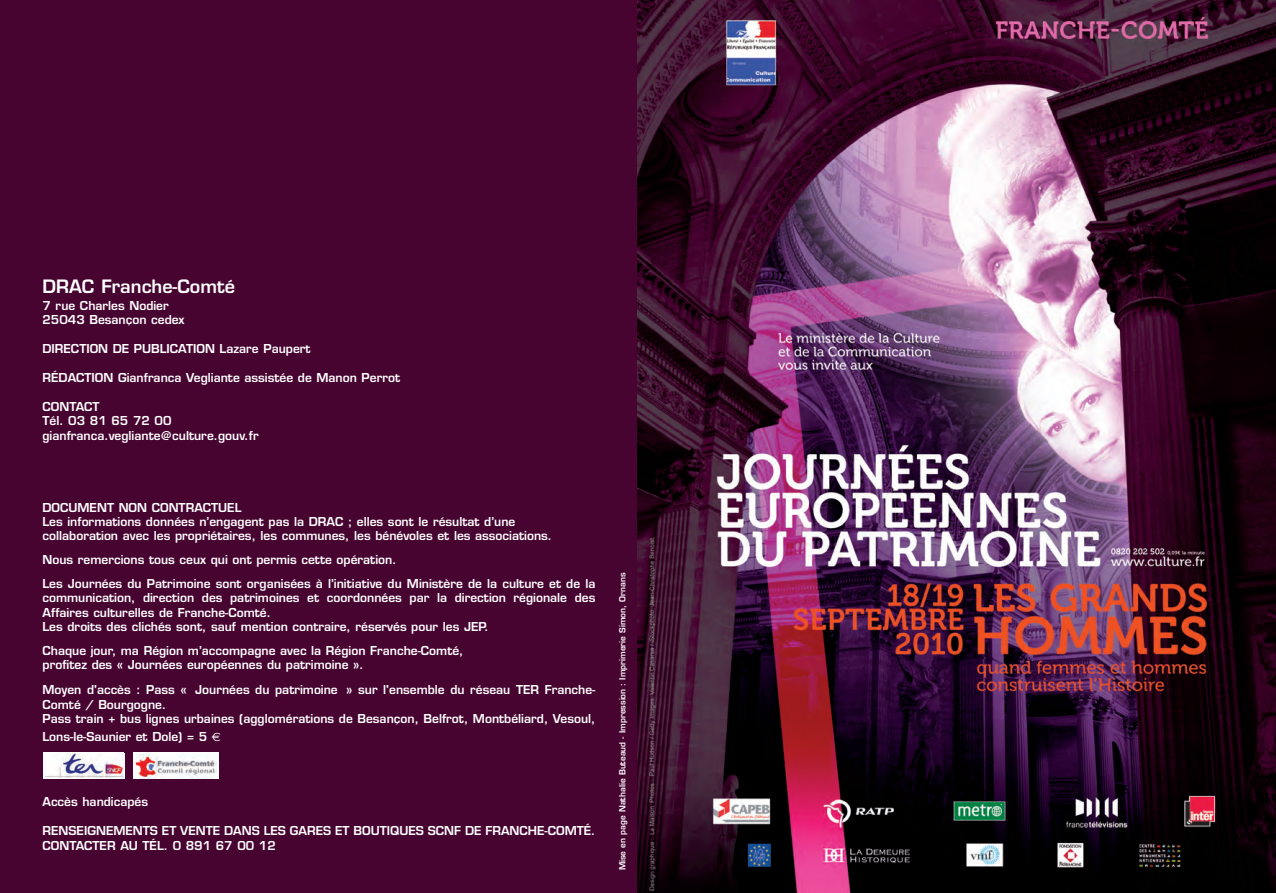
<style>
.page{position:relative;width:1276px;height:893px;background:#fff}
.page>*{position:absolute;margin:0;border:0;box-sizing:border-box;transform-origin:0 0}
.t1{font:600 18px "Eurostile";color:#fff}
.t2{font:600 12px/14.4px "Eurostile";color:#fff}
.t3{font:600 8.25px "Eurostile";color:#fff}
.s1{font-family:"Euro Sans";font-weight:400}
</style>
<div class="page">
<div style="left:0;top:0;width:638px;height:893px;background:#470431"></div>
<img style="left:638px;top:0;width:638px;height:893px">
<svg style="left:43px;top:777px;width:81px;height:2px"></svg>
<img style="left:43px;top:753px;width:81px;height:24px">
<div style="left:133px;top:752px;width:85px;height:27px;background:#fff"></div>
<img style="left:134px;top:754px;width:83px;height:25px">
<h1 class="t1" style="left:43px;top:279px;width:194px">DRAC Franche-Comté</h1>
<p class="t2" style="left:43px;top:300px;width:144px">7 rue Charles Nodier<br>25043 Besançon cedex</p>
<p class="t2" style="left:43px;top:343px;width:270px">DIRECTION DE PUBLICATION Lazare Paupert</p>
<p class="t2" style="left:43px;top:372px;width:359px">RÉDACTION Gianfranca Vegliante assistée de Manon Perrot</p>
<p class="t2" style="left:43px;top:400px;width:218px">CONTACT<br>Tél. 03 81 65 72 00 gianfranca.vegliante@culture.gouv.fr</p>
<p class="t2" style="left:43px;top:501px;width:511px">DOCUMENT NON CONTRACTUEL<br>Les informations données n’engagent pas la DRAC ; elles sont le résultat d’une collaboration avec les propriétaires, les communes, les bénévoles et les associations.</p>
<p class="t2" style="left:43px;top:549px;width:554px;line-height:23.7px">Nous remercions tous ceux qui ont permis cette opération.<br>Les Journées du Patrimoine sont organisées à l’initiative du Ministère de la culture et de la</p>
<p class="t2" style="left:43px;top:592px;width:554px">communication, direction des patrimoines et coordonnées par la direction régionale des<br>Affaires culturelles de Franche-Comté.<br>Les droits des clichés sont, sauf mention contraire, réservés pour les JEP.</p>
<p class="t2" style="left:43px;top:644px;width:422px">Chaque jour, ma Région m’accompagne avec la Région Franche-Comté, profitez des « Journées européennes du patrimoine ».</p>
<p class="t2" style="left:43px;top:684px;width:554px">Moyen d'accès : Pass « Journées du patrimoine » sur l'ensemble du réseau TER Franche-<br>Comté / Bourgogne.<br>Pass train + bus lignes urbaines (agglomérations de Besançon, Belfrot, Montbéliard, Vesoul,</p>
<p class="t2" style="left:43px;top:730px;width:180px">Lons-le-Saunier et Dole) = 5 <span class="s1">€</span></p>
<p class="t2" style="left:43px;top:796px;width:107px">Accès handicapés</p>
<p class="t2" style="left:43px;top:825px;width:554px">RENSEIGNEMENTS ET VENTE DANS LES GARES ET BOUTIQUES SCNF DE FRANCHE-COMTÉ.<br>CONTACTER AU TÉL. 0 891 67 00 12</p>
<p class="t3" style="left:619px;top:870px;width:299px;rotate:-90deg">Mise en page Nathalie Buteaud - Impression : Imprimerie Simon, Ornans</p>
</div>
